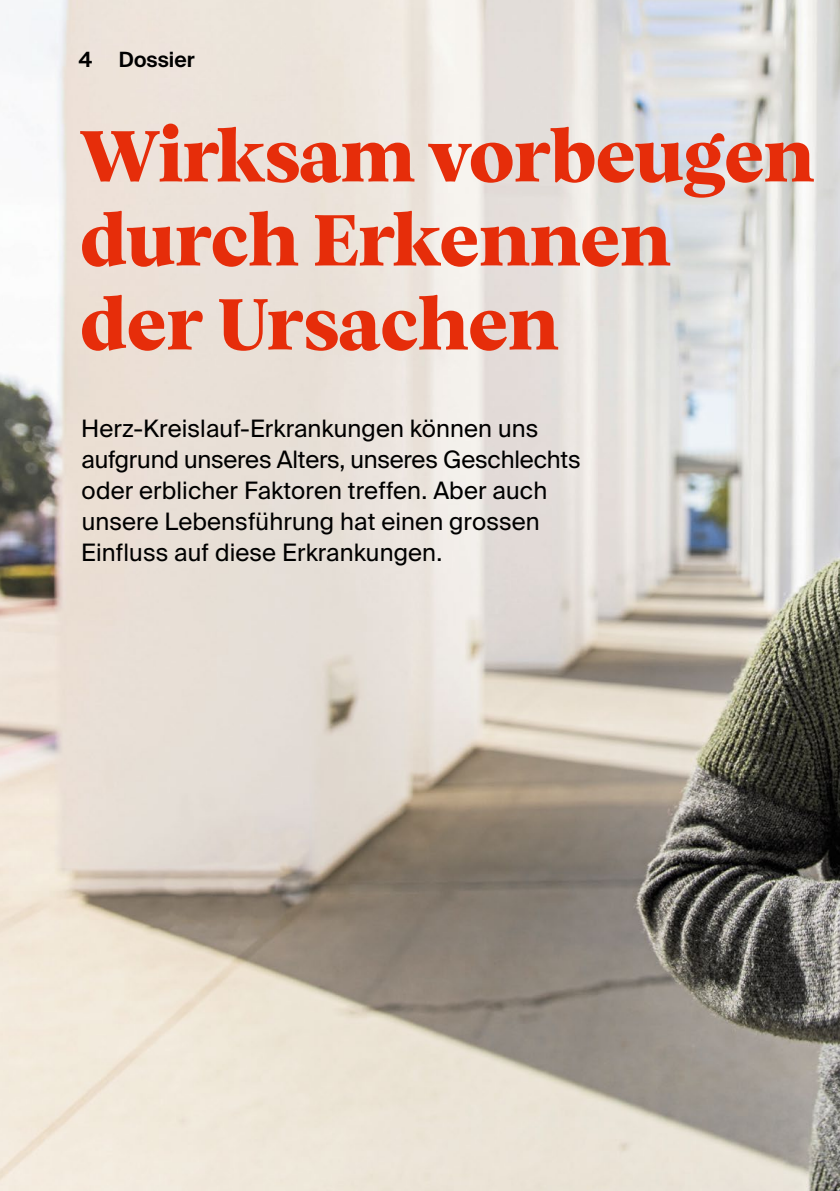
<style>
.page{position:relative;width:840px;height:1191px;background:#fff}
.page>*{position:absolute;margin:0;border:0;box-sizing:border-box;transform-origin:0 0}
.t1{font:800 74px/84px "Vesterbro";letter-spacing:-.025em;color:#e62d0a}
.t2{font:24px/31.2px "Suisse Intl";letter-spacing:.005em;color:#000}
.t3{font:600 21px "Suisse Intl";color:#000}
</style>
<div class="page">
<img style="left:0;top:0;width:839px;height:1191px">
<p class="t3" style="left:79px;top:47px;width:15px">4</p>
<p class="t3" style="left:119px;top:47px;width:77px">Dossier</p>
<h1 class="t1" style="left:79px;top:111px;width:736px">Wirksam vorbeugen durch Erkennen<br>der Ursachen</h1>
<p class="t2" style="left:81px;top:413px;width:500px">Herz-Kreislauf-Erkrankungen können uns aufgrund unseres Alters, unseres Geschlechts oder erblicher Faktoren treffen. Aber auch unsere Lebensführung hat einen grossen Einfluss auf diese Erkrankungen.</p>
</div>
